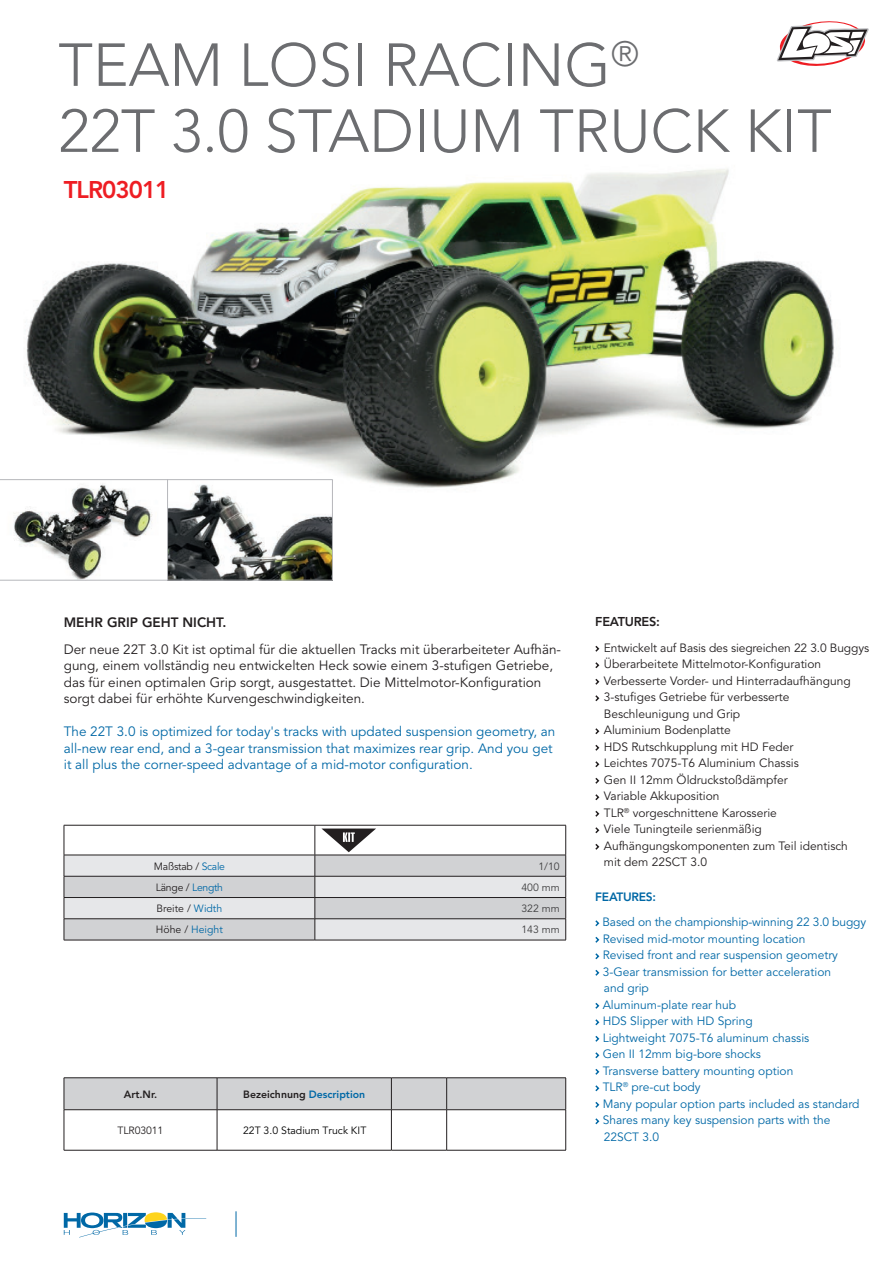
<style>
.page{position:relative;width:893px;height:1263px;background:#fff}
.page>*{position:absolute;margin:0;border:0;box-sizing:border-box;transform-origin:0 0}
.t1{font:300 60px/66px "Avenir LT Std";color:#6c6d70}
.t2{font:800 24px "Avenir LT Std";letter-spacing:-.04em;color:#ee1d23}
.t3{font:13.5px/16.5px "Avenir LT Std";color:#231f20}
.t4{font:13.5px/16.5px "Avenir LT Std";color:#0068a6}
.t5{font:800 13.5px "Avenir LT Std";color:#231f20}
.t6{font:800 12.75px "Avenir LT Std";letter-spacing:-.02em;color:#231f20}
.t7{font:12px/16.5px "Avenir LT Std";color:#231f20}
.t8{font:12px/16.5px "Avenir LT Std";color:#0068a6}
.t9{font:800 12px "Avenir LT Std";letter-spacing:-.02em;color:#0068a6}
.t10{font:10.5px "Avenir LT Std";letter-spacing:-.02em;color:#231f20}
.t11{font:800 10.5px "Avenir LT Std";color:#231f20}
.t12{font:10.5px "Avenir LT Std";color:#000}
.t13{font:10.5px "Avenir LT Std";color:#3e3e3f}
.t14{font:10.5px "Avenir LT Std";color:#231f20}
.t15{font:10.5px "Avenir LT Std";color:#0068a6}
.s1{color:#0068a6}
.s2{color:#231f20}
</style>
<div class="page">
<img style="left:26px;top:169px;width:809px;height:319px">
<svg style="left:595px;top:645px;width:5px;height:7px"></svg>
<svg style="left:595px;top:662px;width:5px;height:7px"></svg>
<svg style="left:595px;top:678px;width:5px;height:7px"></svg>
<svg style="left:595px;top:695px;width:5px;height:7px"></svg>
<svg style="left:595px;top:728px;width:5px;height:7px"></svg>
<svg style="left:595px;top:744px;width:5px;height:7px"></svg>
<svg style="left:595px;top:761px;width:5px;height:7px"></svg>
<svg style="left:595px;top:777px;width:5px;height:7px"></svg>
<svg style="left:595px;top:794px;width:5px;height:7px"></svg>
<svg style="left:595px;top:810px;width:5px;height:7px"></svg>
<svg style="left:595px;top:827px;width:5px;height:7px"></svg>
<svg style="left:595px;top:843px;width:5px;height:7px"></svg>
<svg style="left:595px;top:920px;width:5px;height:7px"></svg>
<svg style="left:595px;top:936px;width:5px;height:7px"></svg>
<svg style="left:595px;top:953px;width:5px;height:7px"></svg>
<svg style="left:595px;top:969px;width:5px;height:7px"></svg>
<svg style="left:595px;top:1002px;width:5px;height:7px"></svg>
<svg style="left:595px;top:1019px;width:5px;height:7px"></svg>
<svg style="left:595px;top:1036px;width:5px;height:6px"></svg>
<svg style="left:595px;top:1052px;width:5px;height:7px"></svg>
<svg style="left:595px;top:1069px;width:5px;height:6px"></svg>
<svg style="left:595px;top:1085px;width:5px;height:7px"></svg>
<svg style="left:595px;top:1102px;width:5px;height:6px"></svg>
<svg style="left:595px;top:1118px;width:5px;height:7px"></svg>
<svg style="left:236px;top:1211px;width:1px;height:26px"></svg>
<svg style="left:64px;top:1212px;width:142px;height:25px"></svg>
<svg style="left:65px;top:1078px;width:500px;height:72px"></svg>
<hr style="left:64px;top:1077px;width:153px;height:1px;background:#231f20">
<hr style="left:64px;top:1078px;width:1px;height:31px;background:#231f20">
<hr style="left:217px;top:1077px;width:174px;height:1px;background:#231f20">
<hr style="left:217px;top:1078px;width:1px;height:31px;background:#231f20">
<hr style="left:391px;top:1077px;width:56px;height:1px;background:#231f20">
<hr style="left:391px;top:1078px;width:1px;height:31px;background:#231f20">
<hr style="left:447px;top:1077px;width:119px;height:1px;background:#231f20">
<hr style="left:446px;top:1078px;width:1px;height:31px;background:#231f20">
<hr style="left:565px;top:1078px;width:1px;height:31px;background:#231f20">
<hr style="left:64px;top:1109px;width:153px;height:1px;background:#231f20">
<hr style="left:64px;top:1110px;width:1px;height:40px;background:#231f20">
<hr style="left:217px;top:1109px;width:174px;height:1px;background:#231f20">
<hr style="left:217px;top:1110px;width:1px;height:40px;background:#231f20">
<hr style="left:391px;top:1109px;width:56px;height:1px;background:#231f20">
<hr style="left:391px;top:1110px;width:1px;height:40px;background:#231f20">
<hr style="left:447px;top:1109px;width:119px;height:1px;background:#231f20">
<hr style="left:446px;top:1110px;width:1px;height:40px;background:#231f20">
<hr style="left:565px;top:1110px;width:1px;height:40px;background:#231f20">
<hr style="left:64px;top:1150px;width:153px;height:1px;background:#231f20">
<hr style="left:217px;top:1150px;width:174px;height:1px;background:#231f20">
<hr style="left:391px;top:1150px;width:56px;height:1px;background:#231f20">
<hr style="left:447px;top:1150px;width:119px;height:1px;background:#231f20">
<img style="left:0;top:480px;width:167px;height:100px">
<svg style="left:168px;top:480px;width:164px;height:100px"></svg>
<hr style="left:332px;top:479px;width:1px;height:101px;background:#b6b7bb">
<hr style="left:167px;top:479px;width:1px;height:101px;background:#b6b7bb">
<hr style="left:0;top:479px;width:332px;height:1px;background:#b6b7bb">
<hr style="left:0;top:580px;width:333px;height:1px;background:#b6b7bb">
<hr style="left:64px;top:940px;width:251px;height:1px;background:#231f20">
<hr style="left:315px;top:940px;width:251px;height:1px;background:#231f20">
<svg style="left:777px;top:21px;width:92px;height:45px"></svg>
<svg style="left:64px;top:825px;width:502px;height:115px"></svg>
<h1 class="t1" style="left:58px;top:32px;width:775px">TEAM LOSI RACING<sup>®<br></sup>22T 3.0 STADIUM TRUCK KIT</h1>
<h2 class="t2" style="left:64px;top:176px;width:107px">TLR03011</h2>
<p class="t5" style="left:64px;top:614px;width:164px">MEHR GRIP GEHT NICHT.</p>
<p class="t3" style="left:64px;top:641px;width:499px">Der neue 22T 3.0 Kit ist optimal für die aktuellen Tracks mit überarbeiteter Aufhän&shy;gung, einem vollständig neu entwickelten Heck sowie einem 3-stufigen Getriebe, das für einen optimalen Grip sorgt, ausgestattet. Die Mittelmotor-Konfiguration sorgt dabei für erhöhte Kurvengeschwindigkeiten.</p>
<p class="t4" style="left:64px;top:724px;width:493px">The 22T 3.0 is optimized for today's tracks with updated suspension geometry, an all-new rear end, and a 3-gear transmission that maximizes rear grip. And you get it all plus the corner-speed advantage of a mid-motor configuration.</p>
<p class="t10" style="left:154px;top:860px;width:73px">Maßstab / <span class="s1">Scale</span></p>
<p class="t13" style="left:538px;top:860px;width:23px">1/10</p>
<p class="t10" style="left:156px;top:881px;width:69px">Länge / <span class="s1">Length</span></p>
<p class="t13" style="left:521px;top:881px;width:40px">400 mm</p>
<p class="t14" style="left:157px;top:902px;width:67px">Breite / <span class="s1">Width</span></p>
<p class="t13" style="left:521px;top:902px;width:40px">322 mm</p>
<p class="t15" style="left:156px;top:924px;width:68px"><span class="s2">Höhe /</span> Height</p>
<p class="t13" style="left:521px;top:924px;width:40px">143 mm</p>
<p class="t11" style="left:124px;top:1088px;width:35px">Art.Nr.</p>
<p class="t11" style="left:243px;top:1088px;width:123px">Bezeichnung <span class="s1">Description</span></p>
<p class="t10" style="left:118px;top:1124px;width:47px">TLR03011</p>
<p class="t12" style="left:243px;top:1124px;width:125px">22T 3.0 Stadium Truck KIT</p>
<p class="t6" style="left:595px;top:614px;width:66px">FEATURES:</p>
<p class="t7" style="left:604px;top:640px;width:267px">Entwickelt auf Basis des siegreichen 22 3.0 Buggys Überarbeitete Mittelmotor-Konfiguration Verbesserte Vorder- und Hinterradaufhängung 3-stufiges Getriebe für verbesserte Beschleunigung und Grip<br>Aluminium Bodenplatte<br>HDS Rutschkupplung mit HD Feder<br>Leichtes 7075-T6 Aluminium Chassis<br>Gen II 12mm Öldruckstoßdämpfer<br>Variable Akkuposition<br>TLR<sup>®</sup> vorgeschnittene Karosserie<br>Viele Tuningteile serienmäßig Aufhängungskomponenten zum Teil identisch<br>mit dem 22SCT 3.0</p>
<p class="t9" style="left:595px;top:889px;width:62px">FEATURES:</p>
<p class="t8" style="left:602px;top:914px;width:265px">Based on the championship-winning 22 3.0 buggy<br>Revised mid-motor mounting location<br>Revised front and rear suspension geometry<br>3-Gear transmission for better acceleration<br>and grip<br>Aluminum-plate rear hub<br>HDS Slipper with HD Spring<br>Lightweight 7075-T6 aluminum chassis<br>Gen II 12mm big-bore shocks<br>Transverse battery mounting option<br>TLR<sup>®</sup> pre-cut body<br>Many popular option parts included as standard<br>Shares many key suspension parts with the<br>22SCT 3.0</p>
</div>
